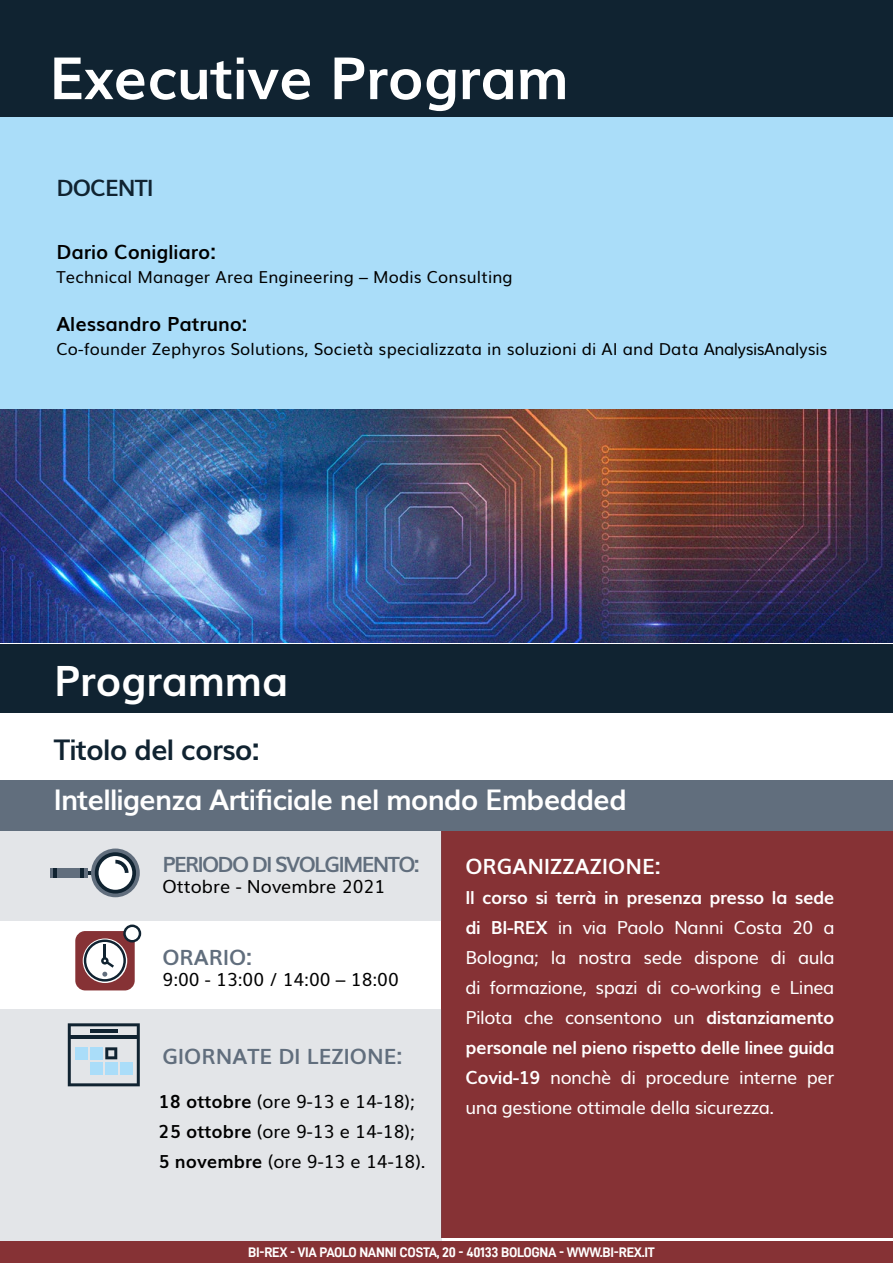
<style>
.page{position:relative;width:893px;height:1263px;background:#fff}
.page>*{position:absolute;margin:0;border:0;box-sizing:border-box;transform-origin:0 0}
.t1{font:700 58.5px "Muli";letter-spacing:-.01em;color:#fff}
.t2{font:700 41.85px "Muli";letter-spacing:-.01em;color:#fff}
.t3{font:700 28.5px "Muli";letter-spacing:-.03em;color:#fff}
.t4{font:700 28.5px "Muli";letter-spacing:-.03em;color:#102331}
.t5{font:700 22.5px "Muli";letter-spacing:-.04em;color:#102331}
.t6{font:700 21px "Muli";color:#616e7d}
.t7{font:700 21px "Muli";letter-spacing:-.08em;color:#616e7d}
.t8{font:700 21px "Muli";color:#fff}
.t9{font:700 19.5px "Muli";color:#000}
.t10{font:18px/30px "Muli";letter-spacing:-.025em;color:#fff;text-align:justify}
.t11{font:18px/30px "Muli";color:#000}
.t12{font:16.5px "Muli";letter-spacing:.01em;color:#000}
.t13{font:13.95px "D DIN Bold";letter-spacing:-.02em;color:#fff}
.s1{font-weight:700}
</style>
<div class="page">
<div style="left:0;top:1241px;width:893px;height:22px;background:#863235"></div>
<div style="left:1px;top:0;width:892px;height:118px;background:#102331"></div>
<div style="left:442px;top:828px;width:451px;height:409px;background:#863235"></div>
<div style="left:0;top:831px;width:442px;height:89px;background:#e3e5e8"></div>
<div style="left:0;top:1009px;width:442px;height:232px;background:#e3e5e8"></div>
<div style="left:0;top:644px;width:893px;height:69px;background:#102331"></div>
<div style="left:0;top:780px;width:893px;height:51px;background:#616e7d"></div>
<svg style="left:68px;top:1023px;width:72px;height:63px"></svg>
<div style="left:105px;top:1062px;width:12px;height:12px;background:#aaddf9"></div>
<div style="left:120px;top:1062px;width:12px;height:12px;background:#aaddf9"></div>
<div style="left:90px;top:1062px;width:12px;height:12px;background:#aaddf9"></div>
<svg style="left:87px;top:871px;width:4px;height:4px"></svg>
<svg style="left:91px;top:848px;width:49px;height:49px"></svg>
<svg style="left:95px;top:852px;width:41px;height:41px;background:#9da5ab"></svg>
<div style="left:50px;top:868px;width:37px;height:9px;background:#616e7d"></div>
<svg style="left:80px;top:868px;width:4px;height:9px"></svg>
<svg style="left:54px;top:868px;width:3px;height:9px"></svg>
<div style="left:75px;top:931px;width:60px;height:59px;background:#863235;border-radius:10px"></div>
<svg style="left:83px;top:938px;width:44px;height:45px"></svg>
<svg style="left:84px;top:924px;width:57px;height:57px"></svg>
<div style="left:0;top:118px;width:893px;height:297px;background:#aaddf9"></div>
<img style="left:0;top:410px;width:893px;height:232px">
<h1 class="t1" style="left:49px;top:31px;width:521px">Executive Program</h1>
<p class="t5" style="left:56px;top:170px;width:99px">DOCENTI</p>
<p class="t9" style="left:56px;top:237px;width:161px">Dario Conigliaro:</p>
<p class="t12" style="left:56px;top:264px;width:458px">Technical Manager Area Engineering – Modis Consulting</p>
<p class="t9" style="left:56px;top:309px;width:193px">Alessandro Patruno:</p>
<p class="t12" style="left:56px;top:336px;width:772px">Co-founder Zephyros Solutions, Società specializzata in soluzioni di AI and Data AnalysisAnalysis</p>
<h2 class="t2" style="left:54px;top:647px;width:236px">Programma</h2>
<h3 class="t4" style="left:54px;top:727px;width:208px">Titolo del corso:</h3>
<h3 class="t3" style="left:54px;top:777px;width:574px">Intelligenza Artificiale nel mondo Embedded</h3>
<p class="t7" style="left:162px;top:848px;width:259px">PERIODO DI SVOLGIMENTO:</p>
<p class="t11" style="left:162px;top:870px;width:224px">Ottobre - Novembre 2021</p>
<p class="t6" style="left:162px;top:940px;width:91px">ORARIO:</p>
<p class="t11" style="left:162px;top:962px;width:238px">9:00 - 13:00 / 14:00 – 18:00</p>
<p class="t6" style="left:162px;top:1039px;width:242px">GIORNATE DI LEZIONE:</p>
<p class="t11" style="left:159px;top:1084px;width:269px"><span class="s1">18 ottobre</span> (ore 9-13 e 14-18);<br><span class="s1">25 ottobre</span> (ore 9-13 e 14-18);<br><span class="s1">5 novembre</span> (ore 9-13 e 14-18).</p>
<p class="t8" style="left:465px;top:850px;width:197px">ORGANIZZAZIONE:</p>
<p class="t10" style="left:465px;top:881px;width:371px"><span class="s1">Il corso si terrà in presenza presso la sede di BI-REX</span> in via Paolo Nanni Costa 20 a Bologna; la nostra sede dispone di aula di formazione, spazi di co-working e Linea Pilota che consentono un <span class="s1">distanziamento personale nel pieno rispetto delle linee guida Covid-19</span> nonchè di procedure interne per una gestione ottimale della sicurezza.</p>
<p class="t13" style="left:248px;top:1244px;width:408px">BI-REX - VIA PAOLO NANNI COSTA, 20 - 40133 BOLOGNA - WWW.BI-REX.IT</p>
</div>
